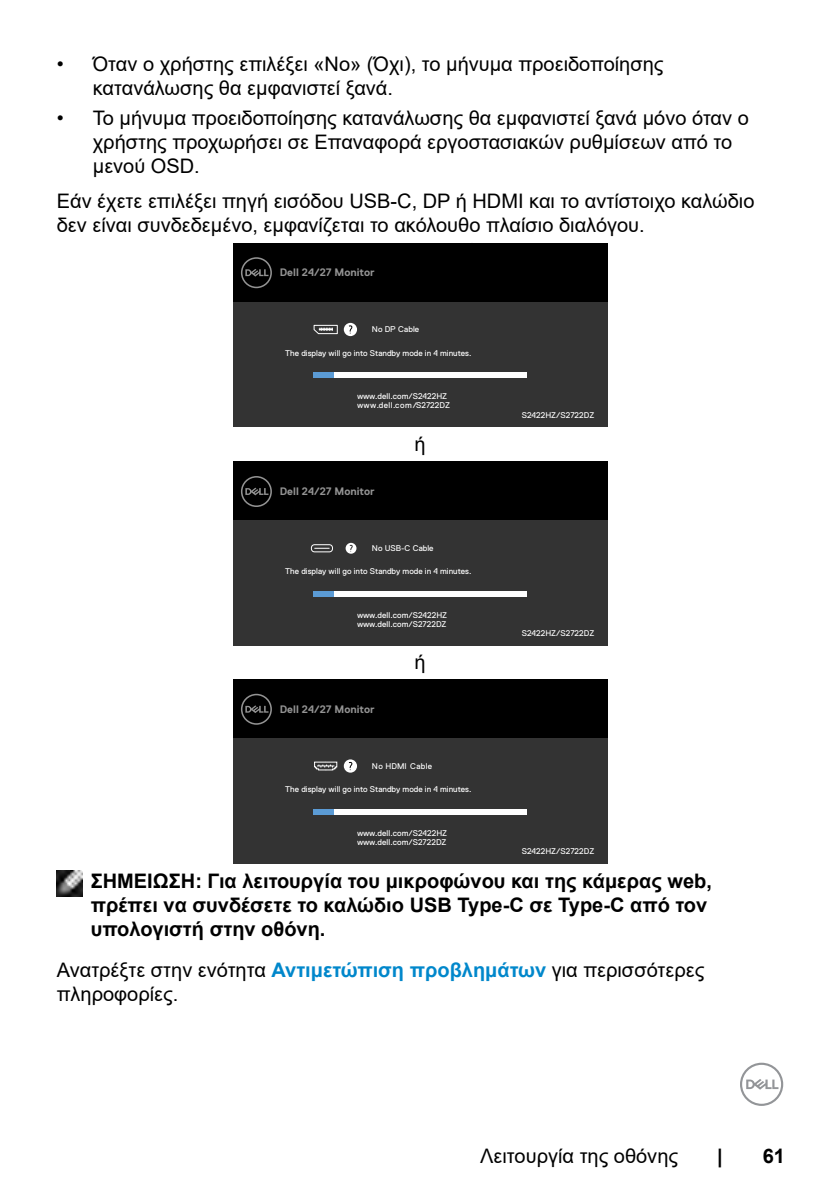
<style>
.page{position:relative;width:840px;height:1191px;background:#fff}
.page>*{position:absolute;margin:0;border:0;box-sizing:border-box;transform-origin:0 0}
.t1{font:20px/24px "Arial";color:#000}
.t2{font:700 20px/24px "Arial";color:#000}
.t3{font:700 10.8px "Dell Replica";color:#939393}
.t4{font:8.4px/9.4px "Dell Replica";color:#fff}
.t5{font:8.4px "Dell Replica";letter-spacing:.025em;color:#fff}
.s1{font-weight:700;color:#0087cb}
</style>
<div class="page">
<svg style="left:740px;top:1062px;width:42px;height:44px"></svg>
<div style="left:233px;top:301px;width:373px;height:126px;background:#333"></div>
<div style="left:233px;top:243px;width:373px;height:58px;background:#000"></div>
<svg style="left:241px;top:257px;width:31px;height:31px"></svg>
<div style="left:313px;top:372px;width:213px;height:6px;background:#fff"></div>
<div style="left:313px;top:372px;width:21px;height:6px;background:#5b9bd5"></div>
<svg style="left:343px;top:323px;width:14px;height:13px"></svg>
<svg style="left:348px;top:326px;width:5px;height:11px"></svg>
<svg style="left:313px;top:325px;width:24px;height:9px"></svg>
<div style="left:233px;top:520px;width:373px;height:126px;background:#333"></div>
<div style="left:233px;top:461px;width:373px;height:59px;background:#000"></div>
<svg style="left:241px;top:476px;width:31px;height:31px"></svg>
<div style="left:313px;top:591px;width:213px;height:6px;background:#fff"></div>
<div style="left:313px;top:591px;width:21px;height:6px;background:#5b9bd5"></div>
<svg style="left:314px;top:548px;width:15px;height:1px"></svg>
<div style="left:311px;top:544px;width:22px;height:8px;border:1px solid #fff;border-radius:3px"></div>
<div style="left:345px;top:543px;width:11px;height:11px;background:#fff;border-radius:50%"></div>
<svg style="left:349px;top:545px;width:4px;height:7px"></svg>
<div style="left:233px;top:738px;width:373px;height:125px;background:#333"></div>
<div style="left:233px;top:679px;width:373px;height:59px;background:#000"></div>
<svg style="left:241px;top:694px;width:31px;height:30px"></svg>
<div style="left:313px;top:808px;width:213px;height:6px;background:#fff"></div>
<div style="left:313px;top:808px;width:21px;height:6px;background:#5b9bd5"></div>
<svg style="left:314px;top:761px;width:23px;height:9px"></svg>
<div style="left:343px;top:759px;width:14px;height:13px;background:#fff;border-radius:50%"></div>
<svg style="left:348px;top:762px;width:5px;height:11px"></svg>
<img style="left:57px;top:870px;width:25px;height:26px">
<p class="t1" style="left:93px;top:52px;width:572px;text-indent:-36px">• Όταν ο χρήστης επιλέξει «No» (Όχι), το μήνυμα προειδοποίησης κατανάλωσης θα εμφανιστεί ξανά.</p>
<p class="t1" style="left:93px;top:106px;width:657px;text-indent:-36px">• Το μήνυμα προειδοποίησης κατανάλωσης θα εμφανιστεί ξανά μόνο όταν ο χρήστης προχωρήσει σε Επαναφορά εργοστασιακών ρυθμίσεων από το μενού OSD.</p>
<p class="t1" style="left:57px;top:189px;width:698px">Εάν έχετε επιλέξει πηγή εισόδου USB-C, DP ή HDMI και το αντίστοιχο καλώδιο δεν είναι συνδεδεμένο, εμφανίζεται το ακόλουθο πλαίσιο διαλόγου.</p>
<p class="t3" style="left:280px;top:266px;width:96px">Dell 24/27 Monitor</p>
<p class="t4" style="left:371px;top:324px;width:49px">No DP Cable</p>
<p class="t4" style="left:285px;top:348px;width:187px">The display will go into Standby mode in 4 minutes.</p>
<p class="t4" style="left:357px;top:391px;width:94px">www.dell.com/S2422HZ www.dell.com/S2722DZ</p>
<p class="t3" style="left:280px;top:485px;width:96px">Dell 24/27 Monitor</p>
<p class="t1" style="left:414px;top:432px;width:13px">ή</p>
<p class="t4" style="left:371px;top:543px;width:63px">No USB-C Cable</p>
<p class="t4" style="left:285px;top:567px;width:187px">The display will go into Standby mode in 4 minutes.</p>
<p class="t4" style="left:357px;top:610px;width:92px">www.dell.com/S2422HZ www.dell.com/S2722DZ</p>
<p class="t3" style="left:280px;top:703px;width:96px">Dell 24/27 Monitor</p>
<p class="t1" style="left:414px;top:649px;width:13px">ή</p>
<p class="t5" style="left:371px;top:761px;width:62px">No HDMI Cable</p>
<p class="t4" style="left:285px;top:784px;width:187px">The display will go into Standby mode in 4 minutes.</p>
<p class="t4" style="left:357px;top:828px;width:92px">www.dell.com/S2422HZ www.dell.com/S2722DZ</p>
<p class="t4" style="left:521px;top:410px;width:74px">S2422HZ/S2722DZ</p>
<p class="t4" style="left:521px;top:629px;width:74px">S2422HZ/S2722DZ</p>
<p class="t4" style="left:521px;top:846px;width:74px">S2422HZ/S2722DZ</p>
<p class="t2" style="left:91px;top:869px;width:622px">ΣΗΜΕΙΩΣΗ: Για λειτουργία του μικροφώνου και της κάμερας web, πρέπει να συνδέσετε το καλώδιο USB Type-C σε Type-C από τον υπολογιστή στην οθόνη.</p>
<p class="t1" style="left:57px;top:957px;width:648px">Ανατρέξτε στην ενότητα <span class="s1">Αντιμετώπιση προβλημάτων</span> για περισσότερες πληροφορίες.</p>
<p class="t1" style="left:480px;top:1143px;width:199px">Λειτουργία της οθόνης</p>
<p class="t2" style="left:716px;top:1143px;width:7px">|</p>
<p class="t2" style="left:762px;top:1143px;width:24px">61</p>
</div>
